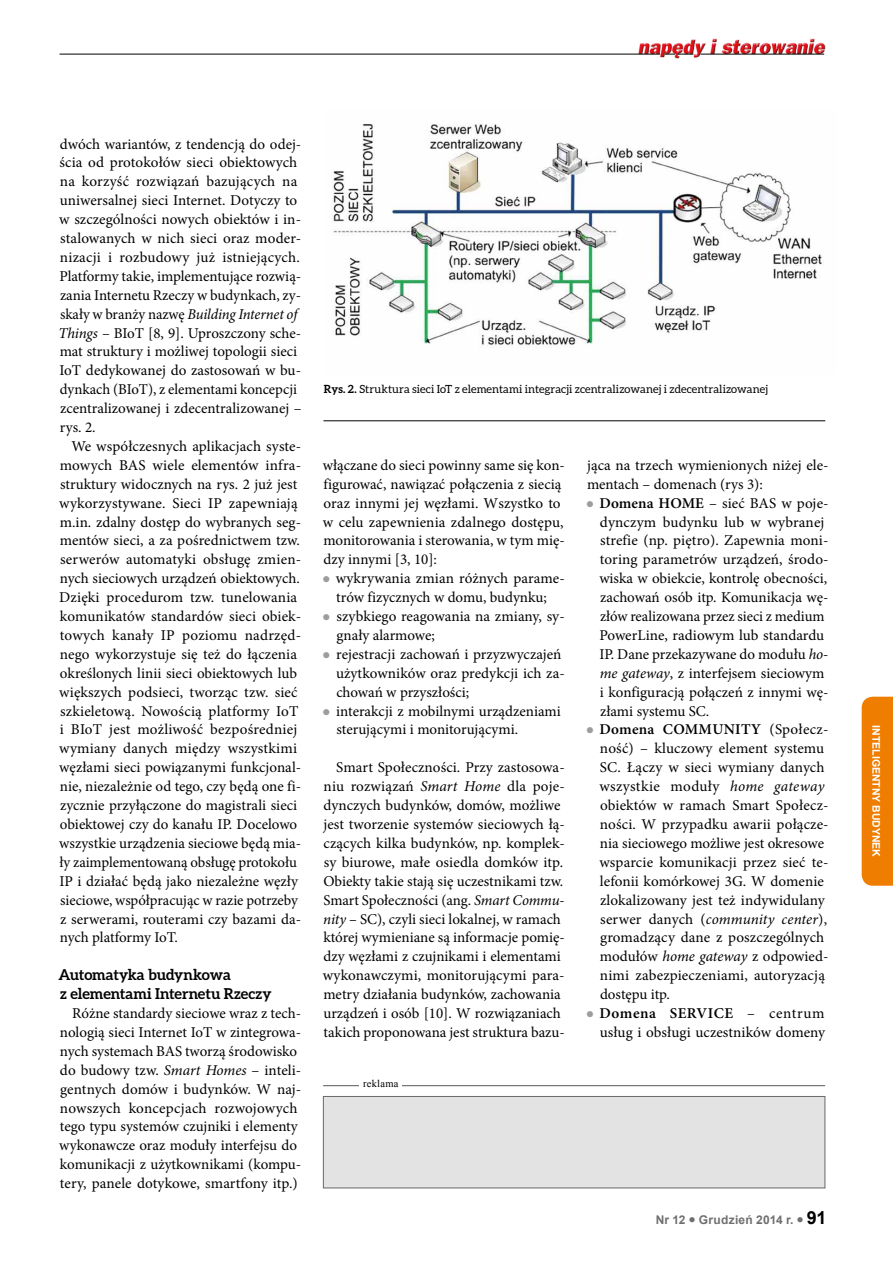
<style>
.page{position:relative;width:893px;height:1263px;background:#fff}
.page>*{position:absolute;margin:0;border:0;box-sizing:border-box;transform-origin:0 0}
.t1{font:15px/18.9px "Minion Pro";color:#000}
.t2{font:700 15px/18.9px "Aleo";color:#000}
.t3{font:700 12px "Arial";letter-spacing:.02em;color:#706f6f}
.t4{font:11.25px "Aleo";letter-spacing:.005em;color:#000}
.t5{font:700 10.5px "Arial";color:#fff}
.t6{font:10.5px "Times New Roman";letter-spacing:.02em;color:#000}
.s1{font-style:italic}
.s2{font-weight:700}
.s3{font-weight:600}
.s4{font-size:18px;color:#000}
</style>
<div class="page">
<img style="left:636px;top:38px;width:190px;height:21px">
<hr style="left:60px;top:54px;width:600px;height:1px;background:#000">
<svg style="left:665px;top:54px;width:28px;height:1px"></svg>
<hr style="left:700px;top:54px;width:124px;height:1px;background:#000">
<div style="left:862px;top:697px;width:31px;height:189px;background:#ef7d00"></div>
<img style="left:332px;top:123px;width:492px;height:223px">
<div style="left:323px;top:1096px;width:502px;height:92px;background:#e3e3e3;border:1px solid #686868"></div>
<hr style="left:323px;top:1085px;width:502px;height:1px;background:#575756">
<div style="left:359px;top:1080px;width:43px;height:9px;background:#fff"></div>
<hr style="left:323px;top:420px;width:502px;height:1px;background:#000">
<p class="t1" style="left:58px;top:134px;width:245px">dwóch wariantów, z tendencją do odej&shy;ścia od protokołów sieci obiektowych na korzyść rozwiązań bazujących na uniwersalnej sieci Internet. Dotyczy to w szczególności nowych obiektów i in&shy;stalowanych w nich sieci oraz moder&shy;nizacji i rozbudowy już istniejących.<br>Platformy takie, implementujące rozwią&shy;zania Internetu Rzeczy w budynkach, zy&shy;skały w branży nazwę <span class="s1">Building Internet of Things</span> – BIoT [8, 9]. Uproszczony sche&shy;mat struktury i możliwej topologii sieci IoT dedykowanej do zastosowań w bu&shy;dynkach (BIoT), z elementami koncepcji zcentralizowanej i zdecentralizowanej – rys. 2.</p>
<p class="t1" style="left:59px;top:437px;width:243px;text-indent:12px">We współczesnych aplikacjach syste&shy;mowych BAS wiele elementów infra&shy;struktury widocznych na rys. 2 już jest wykorzystywane. Sieci IP zapewniają m.in. zdalny dostęp do wybranych seg&shy;mentów sieci, a za pośrednictwem tzw. serwerów automatyki obsługę zmien&shy;nych sieciowych urządzeń obiektowych.<br>Dzięki procedurom tzw. tunelowania komunikatów standardów sieci obiek&shy;towych kanały IP poziomu nadrzęd&shy;nego wykorzystuje się też do łączenia określonych linii sieci obiektowych lub większych podsieci, tworząc tzw. sieć szkieletową. Nowością platformy IoT i BIoT jest możliwość bezpośredniej wymiany danych między wszystkimi węzłami sieci powiązanymi funkcjonal&shy;nie, niezależnie od tego, czy będą one fi&shy;zycznie przyłączone do magistrali sieci obiektowej czy do kanału IP. Docelowo wszystkie urządzenia sieciowe będą mia&shy;ły zaimplementowaną obsługę protokołu IP i działać będą jako niezależne węzły sieciowe, współpracując w razie potrzeby z serwerami, routerami czy bazami da&shy;nych platformy IoT.</p>
<p class="t2" style="left:58px;top:965px;width:215px">Automatyka budynkowa<br>z elementami Internetu Rzeczy</p>
<p class="t1" style="left:59px;top:1004px;width:243px;text-indent:13px">Różne standardy sieciowe wraz z tech&shy;nologią sieci Internet IoT w zintegrowa&shy;nych systemach BAS tworzą środowisko do budowy tzw. <span class="s1">Smart Homes</span> – inteli&shy;gentnych domów i budynków. W naj&shy;nowszych koncepcjach rozwojowych tego typu systemów czujniki i elementy wykonawcze oraz moduły interfejsu do komunikacji z użytkownikami (kompu&shy;tery, panele dotykowe, smartfony itp.)</p>
<p class="t4" style="left:324px;top:383px;width:446px"><span class="s2">Rys. 2.</span> Struktura sieci IoT z elementami integracji zcentralizowanej i zdecentralizowanej</p>
<p class="t1" style="left:323px;top:456px;width:243px">włączane do sieci powinny same się kon&shy;figurować, nawiązać połączenia z siecią oraz innymi jej węzłami. Wszystko to w celu zapewnienia zdalnego dostępu, monitorowania i sterowania, w tym mię&shy;dzy innymi [3, 10]:</p>
<p class="t1" style="left:336px;top:569px;width:231px">wykrywania zmian różnych parame&shy;trów fizycznych w domu, budynku; szybkiego reagowania na zmiany, sy&shy;gnały alarmowe;<br>rejestracji zachowań i przyzwyczajeń użytkowników oraz predykcji ich za&shy;chowań w przyszłości;<br>interakcji z mobilnymi urządzeniami sterującymi i monitorującymi.</p>
<p class="t1" style="left:323px;top:758px;width:244px;text-indent:13px">Smart Społeczności. Przy zastosowa&shy;niu rozwiązań <span class="s1">Smart Home</span> dla poje&shy;dynczych budynków, domów, możliwe jest tworzenie systemów sieciowych łą&shy;czących kilka budynków, np. komplek&shy;sy biurowe, małe osiedla domków itp.<br>Obiekty takie stają się uczestnikami tzw.<br>Smart Społeczności (ang. <span class="s1">Smart Commu&shy;nity</span> – SC), czyli sieci lokalnej, w ramach której wymieniane są informacje pomię&shy;dzy węzłami z czujnikami i elementami wykonawczymi, monitorującymi para&shy;metry działania budynków, zachowania urządzeń i osób [10]. W rozwiązaniach takich proponowana jest struktura bazu-</p>
<p class="t6" style="left:363px;top:1077px;width:37px">reklama</p>
<p class="t1" style="left:587px;top:456px;width:243px">jąca na trzech wymienionych niżej ele&shy;mentach – domenach (rys 3):</p>
<p class="t1" style="left:599px;top:493px;width:231px"><span class="s3">Domena HOME</span> – sieć BAS w poje&shy;dynczym budynku lub w wybranej strefie (np. piętro). Zapewnia moni&shy;toring parametrów urządzeń, środo&shy;wiska w obiekcie, kontrolę obecności, zachowań osób itp. Komunikacja wę&shy;złów realizowana przez sieci z medium PowerLine, radiowym lub standardu IP. Dane przekazywane do modułu <span class="s1">ho&shy;me gateway</span>, z interfejsem sieciowym i konfiguracją połączeń z innymi wę&shy;złami systemu SC.<br><span class="s3">Domena COMMUNITY</span> (Społecz&shy;ność) – kluczowy element systemu SC. Łączy w sieci wymiany danych wszystkie moduły <span class="s1">home gateway </span>obiektów w ramach Smart Społecz&shy;ności. W przypadku awarii połącze&shy;nia sieciowego możliwe jest okresowe wsparcie komunikacji przez sieć te&shy;lefonii komórkowej 3G. W domenie zlokalizowany jest też indywidulany serwer danych (<span class="s1">community center</span>), gromadzący dane z poszczególnych modułów <span class="s1">home gateway</span> z odpowied&shy;nimi zabezpieczeniami, autoryzacją dostępu itp.<br><span class="s3">Domena SERVICE</span> – centrum usług i obsługi uczestników domeny</p>
<p class="t3" style="left:656px;top:1212px;width:172px">Nr 12 ● Grudzień 2014 r. ● <span class="s4">91</span></p>
<p class="t5" style="left:883px;top:725px;width:133px;rotate:90deg">INTELIGENTNY BUDYNEK</p>
</div>
